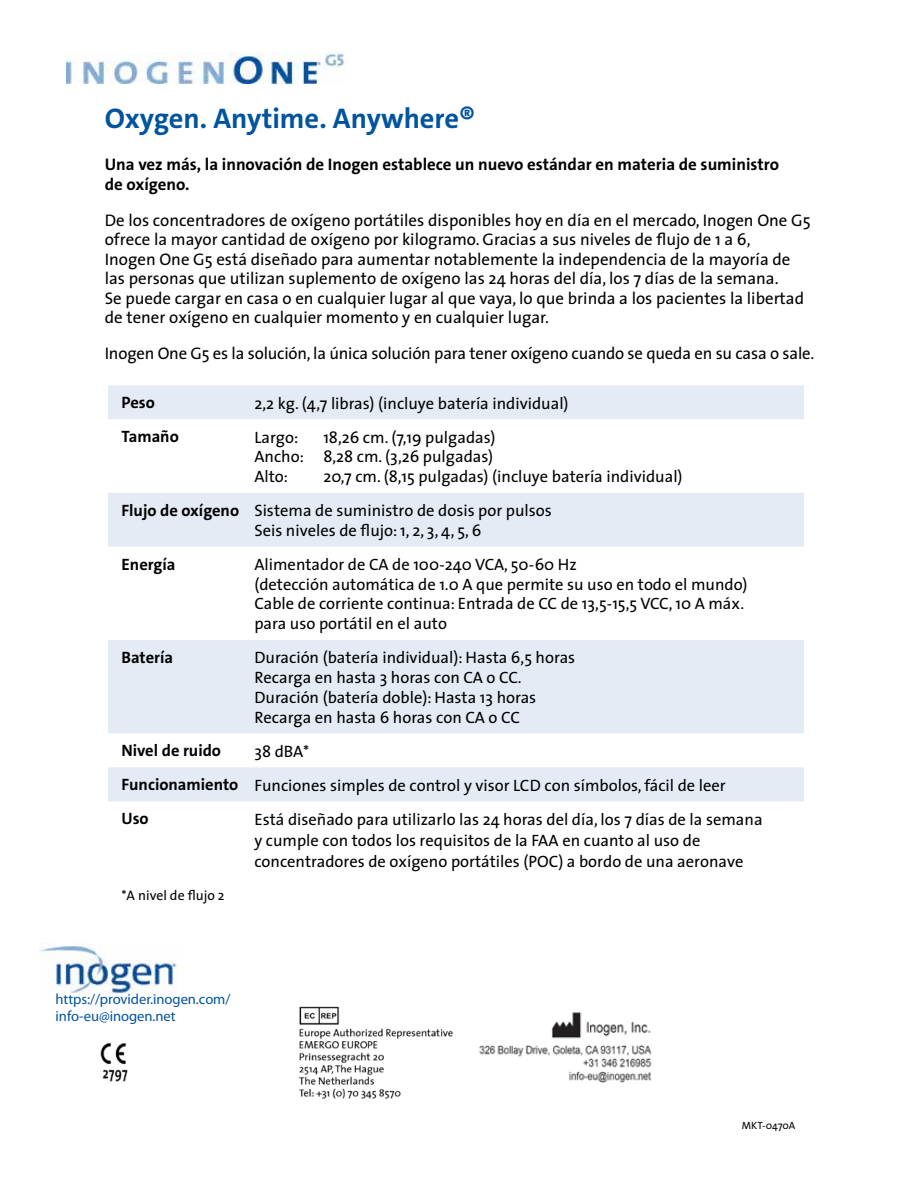
<style>
.page{position:relative;width:918px;height:1188px;background:#fff}
.page>*{position:absolute;margin:0;border:0;box-sizing:border-box;transform-origin:0 0}
.t1{font:700 28.5px "The Sans C5";color:#00549e}
.t2{font:16.8px/19.5px "The Sans";color:#000}
.t3{font:700 16.8px/19.5px "The Sans C5";color:#000}
.t4{font:16.5px/19.8px "The Sans";color:#000}
.t5{font:700 16.5px "The Sans C5";color:#000}
.t6{font:14.7px/17.5px "Myriad Pro";letter-spacing:-.005em;color:#00539f}
.t7{font:13.8px "The Sans";color:#000}
.t8{font:10.5px "The Sans";color:#000}
.s1{font-family:"The Sans C5";font-weight:700}
</style>
<div class="page">
<img style="left:67px;top:52px;width:277px;height:32px">
<img style="left:39px;top:944px;width:139px;height:50px">
<img style="left:298px;top:1006px;width:155px;height:93px">
<img style="left:100px;top:1043px;width:28px;height:39px">
<img style="left:479px;top:1012px;width:173px;height:70px">
<svg style="left:108px;top:385px;width:696px;height:416px;fill:#e4ebf5"></svg>
<h1 class="t1" style="left:105px;top:100px;width:372px">Oxygen. Anytime. Anywhere®</h1>
<p class="t3" style="left:105px;top:155px;width:676px">Una vez más, la innovación de Inogen establece un nuevo estándar en materia de suministro de oxígeno.</p>
<p class="t2" style="left:105px;top:210px;width:707px">De los concentradores de oxígeno portátiles disponibles hoy en día en el mercado, Inogen One G5 ofrece la mayor cantidad de oxígeno por kilogramo. Gracias a sus niveles de flujo de 1 a 6,<br>Inogen One G5 está diseñado para aumentar notablemente la independencia de la mayoría de las personas que utilizan suplemento de oxígeno las 24 horas del día, los 7 días de la semana.<br>Se puede cargar en casa o en cualquier lugar al que vaya, lo que brinda a los pacientes la libertad de tener oxígeno en cualquier momento y en cualquier lugar.</p>
<p class="t2" style="left:105px;top:343px;width:711px">Inogen One G5 es la solución, la única solución para tener oxígeno cuando se queda en su casa o sale.</p>
<p class="t5" style="left:122px;top:392px;width:35px">Peso</p>
<p class="t4" style="left:254px;top:393px;width:316px">2,2 kg. (4,7 libras) (incluye batería individual)</p>
<p class="t5" style="left:122px;top:426px;width:59px">Tamaño</p>
<p class="t4" style="left:254px;top:427px;width:45px">Largo:</p>
<p class="t4" style="left:254px;top:427px;width:243px;text-indent:69px">18,26 cm. (7,19 pulgadas)<br>Ancho: 8,28 cm. (3,26 pulgadas)<br>Alto:</p>
<p class="t4" style="left:122px;top:459px;width:563px;line-height:33.9px;text-indent:202px">20,7 cm. (8,15 pulgadas) (incluye batería individual)<br><span class="s1">Flujo de oxígeno</span> Sistema de suministro de dosis por pulsos</p>
<p class="t4" style="left:254px;top:520px;width:229px">Seis niveles de flujo: 1, 2, 3, 4, 5, 6</p>
<p class="t5" style="left:122px;top:554px;width:55px">Energía</p>
<p class="t4" style="left:254px;top:554px;width:495px">Alimentador de CA de 100-240 VCA, 50-60 Hz<br>(detección automática de 1.0 A que permite su uso en todo el mundo)<br>Cable de corriente continua: Entrada de CC de 13,5-15,5 VCC, 10 A máx. para uso portátil en el auto</p>
<p class="t5" style="left:122px;top:647px;width:53px">Batería</p>
<p class="t4" style="left:254px;top:647px;width:322px">Duración (batería individual): Hasta 6,5 horas Recarga en hasta 3 horas con CA o CC.<br>Duración (batería doble): Hasta 13 horas Recarga en hasta 6 horas con CA o CC</p>
<p class="t5" style="left:122px;top:740px;width:101px">Nivel de ruido</p>
<p class="t4" style="left:122px;top:734px;width:606px;line-height:33.9px;text-indent:133px">38 dBA*<br><span class="s1">Funcionamiento</span> Funciones simples de control y visor LCD con símbolos, fácil de leer</p>
<p class="t5" style="left:122px;top:808px;width:29px">Uso</p>
<p class="t4" style="left:254px;top:808px;width:510px;line-height:21px">Está diseñado para utilizarlo las 24 horas del día, los 7 días de la semana y cumple con todos los requisitos de la FAA en cuanto al uso de concentradores de oxígeno portátiles (POC) a bordo de una aeronave</p>
<p class="t7" style="left:122px;top:884px;width:105px">*A nivel de flujo 2</p>
<p class="t6" style="left:56px;top:990px;width:176px">https://provider.inogen.com/ info-eu@inogen.net</p>
<p class="t8" style="left:742px;top:1117px;width:55px">MKT-0470A</p>
</div>
